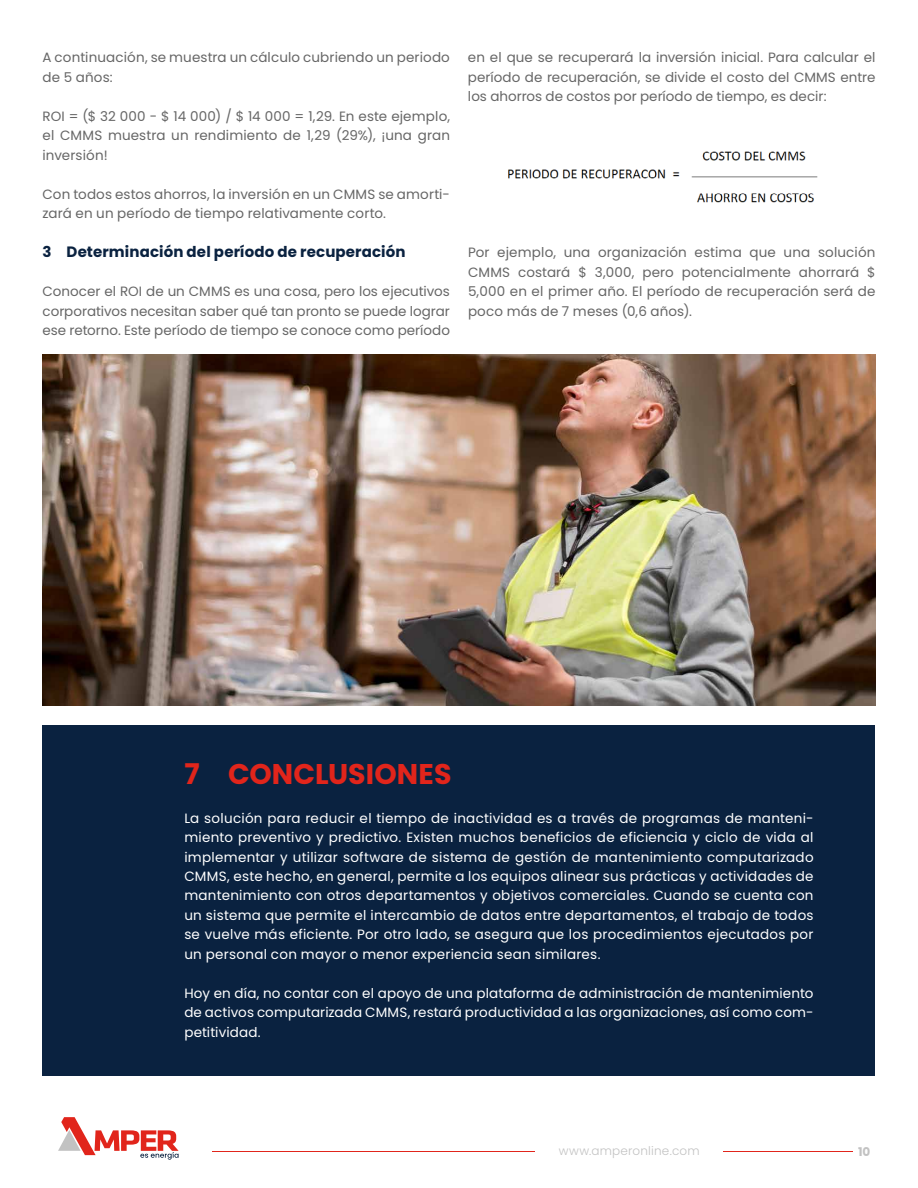
<style>
.page{position:relative;width:918px;height:1188px;background:#fff}
.page>*{position:absolute;margin:0;border:0;box-sizing:border-box;transform-origin:0 0}
.t1{font:700 28.5px "Poppins";letter-spacing:.005em;color:#e1251b}
.t2{font:700 15px "Poppins";letter-spacing:.01em;color:#0a2240}
.t3{font:13.5px/19.5px "Poppins";letter-spacing:.015em;color:#fff;text-align:justify}
.t4{font:13.5px/19.5px "Poppins";letter-spacing:.01em;color:#666;text-align:justify}
.t5{font:300 12px "Poppins";letter-spacing:.02em;color:#c2c2c2}
.t6{font:700 12px "Poppins";color:#c2c2c2}
</style>
<div class="page">
<svg style="left:58px;top:1117px;width:121px;height:43px"></svg>
<hr style="left:723px;top:1151px;width:130px;height:1px;background:#e1251b">
<hr style="left:213px;top:1151px;width:322px;height:1px;background:#e1251b">
<img style="left:508px;top:151px;width:310px;height:52px">
<div style="left:43px;top:725px;width:832px;height:351px;background:#0a2240"></div>
<img style="left:43px;top:354px;width:832px;height:352px">
<p class="t4" style="left:43px;top:48px;width:409px">A continuación, se muestra un cálculo cubriendo un periodo de 5 años:</p>
<p class="t4" style="left:43px;top:106px;width:409px">ROI = ($ 32 000 - $ 14 000) / $ 14 000 = 1,29. En este ejemplo, el CMMS muestra un rendimiento de 1,29 (29%), ¡una gran inversión!</p>
<p class="t4" style="left:43px;top:184px;width:409px">Con todos estos ahorros, la inversión en un CMMS se amorti&shy;zará en un período de tiempo relativamente corto.</p>
<p class="t2" style="left:43px;top:243px;width:365px">3 Determinación del período de recuperación</p>
<p class="t4" style="left:43px;top:282px;width:409px">Conocer el ROI de un CMMS es una cosa, pero los ejecutivos corporativos necesitan saber qué tan pronto se puede lograr ese retorno. Este período de tiempo se conoce como período</p>
<p class="t4" style="left:468px;top:48px;width:409px">en el que se recuperará la inversión inicial. Para calcular el período de recuperación, se divide el costo del CMMS entre los ahorros de costos por período de tiempo, es decir:</p>
<p class="t4" style="left:468px;top:243px;width:409px">Por ejemplo, una organización estima que una solución CMMS costará $ 3,000, pero potencialmente ahorrará $ 5,000 en el primer año. El período de recuperación será de poco más de 7 meses (0,6 años).</p>
<h1 class="t1" style="left:184px;top:757px;width:269px">7 CONCLUSIONES</h1>
<p class="t3" style="left:184px;top:808px;width:631px">La solución para reducir el tiempo de inactividad es a través de programas de manteni&shy;miento preventivo y predictivo. Existen muchos beneficios de eficiencia y ciclo de vida al implementar y utilizar software de sistema de gestión de mantenimiento computarizado CMMS, este hecho, en general, permite a los equipos alinear sus prácticas y actividades de mantenimiento con otros departamentos y objetivos comerciales. Cuando se cuenta con un sistema que permite el intercambio de datos entre departamentos, el trabajo de todos se vuelve más eficiente. Por otro lado, se asegura que los procedimientos ejecutados por un personal con mayor o menor experiencia sean similares.</p>
<p class="t3" style="left:184px;top:984px;width:631px">Hoy en día, no contar con el apoyo de una plataforma de administración de mantenimiento de activos computarizada CMMS, restará productividad a las organizaciones, así como com&shy;petitividad.</p>
<p class="t5" style="left:559px;top:1144px;width:143px">www.amperonline.com</p>
<p class="t6" style="left:858px;top:1145px;width:14px">10</p>
</div>
